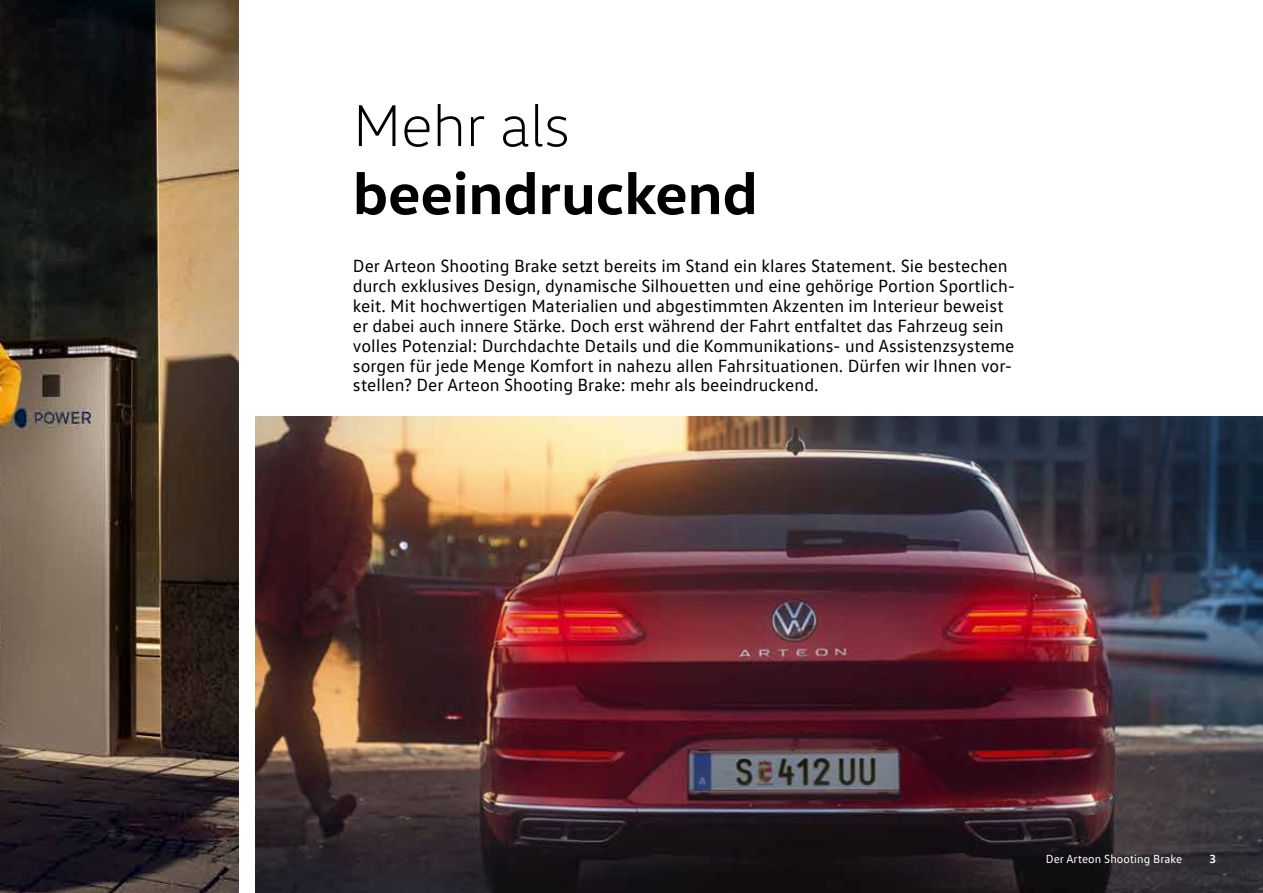
<style>
.page{position:relative;width:1263px;height:893px;background:#fff}
.page>*{position:absolute;margin:0;border:0;box-sizing:border-box;transform-origin:0 0}
.t1{font:700 60px "VW Head";color:#000}
.t2{font:300 60px "VW Head";color:#000}
.t3{font:18px/19.8px "VW Text";color:#000}
.t4{font:12px "VW Text";color:#fff}
.t5{font:700 12px "VW Text";color:#fff}
</style>
<div class="page">
<img style="left:0;top:0;width:238px;height:893px">
<img style="left:255px;top:416px;width:1008px;height:477px">
<h1 class="t2" style="left:353px;top:90px;width:219px">Mehr als</h1>
<h1 class="t1" style="left:353px;top:154px;width:406px">beeindruckend</h1>
<p class="t3" style="left:353px;top:256px;width:664px">Der Arteon Shooting Brake setzt bereits im Stand ein klares Statement. Sie bestechen durch exklusives Design, dynamische Silhouetten und eine gehörige Portion Sportlich&shy;keit. Mit hochwertigen Materialien und abgestimmten Akzenten im Interieur beweist er dabei auch innere Stärke. Doch erst während der Fahrt entfaltet das Fahrzeug sein volles Potenzial: Durchdachte Details und die Kommunikations- und Assistenzsysteme sorgen für jede Menge Komfort in nahezu allen Fahrsituationen. Dü rfen wir Ihnen vor&shy;stellen? Der Arteon Shooting Brake: mehr als beeindruckend.</p>
<p class="t4" style="left:1046px;top:852px;width:138px">Der Arteon Shooting Brake</p>
<p class="t5" style="left:1209px;top:851px;width:8px">3</p>
</div>
